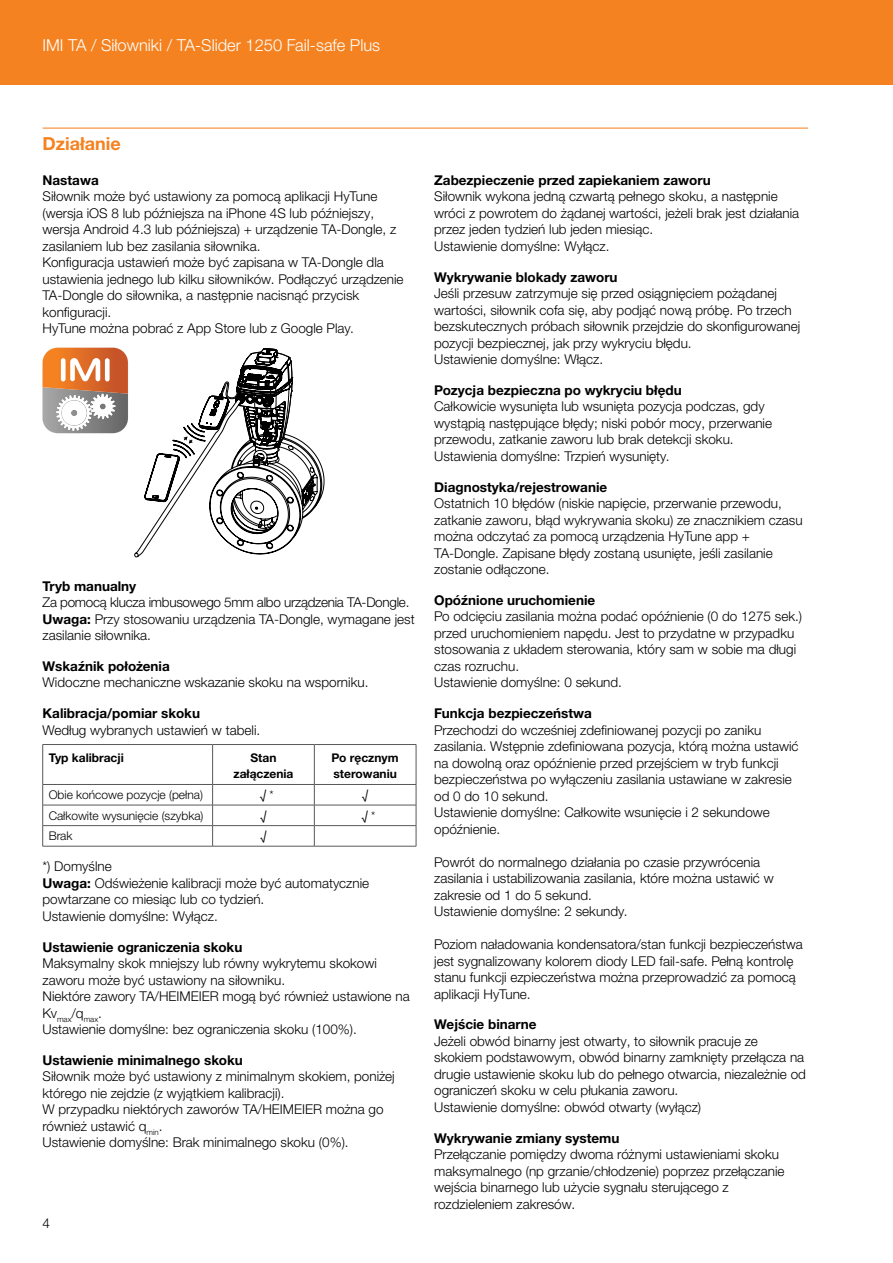
<style>
.page{position:relative;width:893px;height:1263px;background:#fff}
.page>*{position:absolute;margin:0;border:0;box-sizing:border-box;transform-origin:0 0}
.t1{font:700 18px "Helvetica Neue LTW1 G";color:#f58220}
.t2{font:300 16.5px "Helvetica Neue LTW1 G";color:#fff}
.t3{font:300 13.5px/16.5px "Helvetica Neue LTW1 G";color:#000}
.t4{font:700 13.5px "Helvetica Neue LTW1 G";color:#000}
.t5{font:300 12px "Helvetica Neue LTW1 G";color:#000}
.t6{font:700 12px/16.5px "Helvetica Neue LTW1 G";color:#000;text-align:center}
.t7{font:300 7.8px "Helvetica Neue LTW1 G";color:#000}
.s1{font-weight:700}
</style>
<div class="page">
<div style="left:0;top:0;width:893px;height:85px;background:#f58220"></div>
<hr style="left:43px;top:128px;width:765px;height:1px;background:#f58220">
<hr style="left:43px;top:744px;width:170px;height:1px;background:#58595b">
<hr style="left:42px;top:745px;width:1px;height:39px;background:#58595b">
<hr style="left:213px;top:744px;width:101px;height:1px;background:#58595b">
<hr style="left:212px;top:745px;width:1px;height:39px;background:#58595b">
<hr style="left:314px;top:744px;width:102px;height:1px;background:#58595b">
<hr style="left:314px;top:745px;width:1px;height:39px;background:#58595b">
<hr style="left:416px;top:745px;width:1px;height:39px;background:#58595b">
<hr style="left:43px;top:784px;width:170px;height:1px;background:#58595b">
<hr style="left:213px;top:784px;width:101px;height:1px;background:#58595b">
<hr style="left:314px;top:784px;width:102px;height:1px;background:#58595b">
<hr style="left:43px;top:805px;width:170px;height:1px;background:#58595b">
<hr style="left:213px;top:805px;width:101px;height:1px;background:#58595b">
<hr style="left:314px;top:805px;width:102px;height:1px;background:#58595b">
<hr style="left:43px;top:825px;width:170px;height:1px;background:#58595b">
<svg style="left:42px;top:785px;width:1px;height:61px"></svg>
<hr style="left:213px;top:825px;width:101px;height:1px;background:#58595b">
<svg style="left:212px;top:785px;width:1px;height:61px"></svg>
<hr style="left:314px;top:825px;width:102px;height:1px;background:#58595b">
<svg style="left:314px;top:785px;width:1px;height:61px"></svg>
<svg style="left:416px;top:785px;width:1px;height:61px"></svg>
<hr style="left:43px;top:846px;width:170px;height:1px;background:#58595b">
<hr style="left:213px;top:846px;width:101px;height:1px;background:#58595b">
<hr style="left:314px;top:846px;width:102px;height:1px;background:#58595b">
<svg style="left:43px;top:348px;width:85px;height:86px"></svg>
<img style="left:43px;top:387px;width:85px;height:7px">
<svg style="left:135px;top:348px;width:189px;height:209px"></svg>
<p class="t2" style="left:43px;top:35px;width:339px">IMI TA / Siłowniki / TA-Slider 1250 Fail-safe Plus</p>
<h1 class="t1" style="left:43px;top:132px;width:80px">Działanie</h1>
<p class="t4" style="left:43px;top:172px;width:58px">Nastawa</p>
<p class="t3" style="left:43px;top:188px;width:363px">Siłownik może być ustawiony za pomocą aplikacji HyTune (wersja iOS 8 lub późniejsza na iPhone 4S lub późniejszy, wersja Android 4.3 lub późniejsza) + urządzenie TA-Dongle, z zasilaniem lub bez zasilania siłownika.<br>Konfiguracja ustawień może być zapisana w TA-Dongle dla ustawienia jednego lub kilku siłowników. Podłączyć urządzenie TA-Dongle do siłownika, a następnie nacisnąć przycisk konfiguracji.<br>HyTune można pobrać z App Store lub z Google Play.</p>
<p class="t4" style="left:43px;top:577px;width:95px">Tryb manualny</p>
<p class="t3" style="left:43px;top:594px;width:374px">Za pomocą klucza imbusowego 5mm albo urządzenia TA-Dongle.<br><span class="s1">Uwaga:</span> Przy stosowaniu urządzenia TA-Dongle, wymagane jest zasilanie siłownika.</p>
<p class="t4" style="left:43px;top:658px;width:129px">Wskaźnik położenia</p>
<p class="t3" style="left:43px;top:674px;width:327px">Widoczne mechaniczne wskazanie skoku na wsporniku.</p>
<p class="t4" style="left:43px;top:705px;width:159px">Kalibracja/pomiar skoku</p>
<p class="t3" style="left:43px;top:722px;width:219px">Według wybranych ustawień w tabeli.</p>
<p class="t6" style="left:49px;top:749px;width:77px">Typ kalibracji</p>
<p class="t6" style="left:233px;top:749px;width:62px">Stan załączenia</p>
<p class="t6" style="left:332px;top:749px;width:69px;text-align:left">Po ręcznym sterowaniu</p>
<p class="t5" style="left:49px;top:787px;width:156px">Obie końcowe pozycje (pełna)</p>
<p class="t5" style="left:260px;top:787px;width:15px">√ *</p>
<p class="t5" style="left:362px;top:787px;width:8px">√</p>
<p class="t5" style="left:49px;top:808px;width:156px">Całkowite wysunięcie (szybka)</p>
<p class="t5" style="left:260px;top:808px;width:8px">√</p>
<p class="t5" style="left:362px;top:808px;width:15px">√ *</p>
<p class="t5" style="left:49px;top:828px;width:25px">Brak</p>
<p class="t5" style="left:260px;top:828px;width:8px">√</p>
<p class="t3" style="left:43px;top:858px;width:328px">*) Domyślne<br><span class="s1">Uwaga:</span> Odświeżenie kalibracji może być automatycznie powtarzane co miesiąc lub co tydzień.<br>Ustawienie domyślne: Wyłącz.</p>
<p class="t4" style="left:43px;top:938px;width:201px">Ustawienie ograniczenia skoku</p>
<p class="t3" style="left:43px;top:955px;width:369px">Maksymalny skok mniejszy lub równy wykrytemu skokowi zaworu może być ustawiony na siłowniku.<br>Niektóre zawory TA/HEIMEIER mogą być również ustawione na</p>
<p class="t7" style="left:43px;top:1014px;width:61px"><sup>Kv</sup>max<sup>/q</sup>max<sup>.</sup></p>
<p class="t3" style="left:43px;top:1021px;width:316px">Ustawienie domyślne: bez ograniczenia skoku (100%).</p>
<p class="t4" style="left:43px;top:1052px;width:202px">Ustawienie minimalnego skoku</p>
<p class="t3" style="left:43px;top:1068px;width:354px">Siłownik może być ustawiony z minimalnym skokiem, poniżej którego nie zejdzie (z wyjątkiem kalibracji).<br>W przypadku niektórych zaworów TA/HEIMEIER można go również ustawić q<sub>min</sub>.<br>Ustawienie domyślne: Brak minimalnego skoku (0%).</p>
<p class="t3" style="left:43px;top:1215px;width:9px">4</p>
<p class="t4" style="left:434px;top:172px;width:278px">Zabezpieczenie przed zapiekaniem zaworu</p>
<p class="t3" style="left:434px;top:188px;width:367px">Siłownik wykona jedną czwartą pełnego skoku, a następnie wróci z powrotem do żądanej wartości, jeżeli brak jest działania przez jeden tydzień lub jeden miesiąc.<br>Ustawienie domyślne: Wyłącz.</p>
<p class="t4" style="left:434px;top:268px;width:185px">Wykrywanie blokady zaworu</p>
<p class="t3" style="left:434px;top:285px;width:368px">Jeśli przesuw zatrzymuje się przed osiągnięciem pożądanej wartości, siłownik cofa się, aby podjąć nową próbę. Po trzech bezskutecznych próbach siłownik przejdzie do skonfigurowanej pozycji bezpiecznej, jak przy wykryciu błędu.<br>Ustawienie domyślne: Włącz.</p>
<p class="t4" style="left:434px;top:382px;width:249px">Pozycja bezpieczna po wykryciu błędu</p>
<p class="t3" style="left:434px;top:398px;width:339px">Całkowicie wysunięta lub wsunięta pozycja podczas, gdy wystąpią następujące błędy; niski pobór mocy, przerwanie przewodu, zatkanie zaworu lub brak detekcji skoku.<br>Ustawienia domyślne: Trzpień wysunięty.</p>
<p class="t4" style="left:434px;top:478px;width:175px">Diagnostyka/rejestrowanie</p>
<p class="t3" style="left:434px;top:495px;width:370px">Ostatnich 10 błędów (niskie napięcie, przerwanie przewodu, zatkanie zaworu, błąd wykrywania skoku) ze znacznikiem czasu można odczytać za pomocą urządzenia HyTune app + TA-Dongle. Zapisane błędy zostaną usunięte, jeśli zasilanie zostanie odłączone.</p>
<p class="t4" style="left:434px;top:592px;width:163px">Opóźnione uruchomienie</p>
<p class="t3" style="left:434px;top:608px;width:369px">Po odcięciu zasilania można podać opóźnienie (0 do 1275 sek.) przed uruchomieniem napędu. Jest to przydatne w przypadku stosowania z układem sterowania, który sam w sobie ma długi czas rozruchu.<br>Ustawienie domyślne: 0 sekund.</p>
<p class="t4" style="left:434px;top:705px;width:159px">Funkcja bezpieczeństwa</p>
<p class="t3" style="left:434px;top:721px;width:366px">Przechodzi do wcześniej zdefiniowanej pozycji po zaniku zasilania. Wstępnie zdefiniowana pozycja, którą można ustawić na dowolną oraz opóźnienie przed przejściem w tryb funkcji bezpieczeństwa po wyłączeniu zasilania ustawiane w zakresie od 0 do 10 sekund.<br>Ustawienie domyślne: Całkowite wsunięcie i 2 sekundowe opóźnienie.</p>
<p class="t3" style="left:434px;top:853px;width:341px">Powrót do normalnego działania po czasie przywrócenia zasilania i ustabilizowania zasilania, które można ustawić w zakresie od 1 do 5 sekund.<br>Ustawienie domyślne: 2 sekundy.</p>
<p class="t3" style="left:434px;top:936px;width:370px">Poziom naładowania kondensatora/stan funkcji bezpieczeństwa jest sygnalizowany kolorem diody LED fail-safe. Pełną kontrolę stanu funkcji ezpieczeństwa można przeprowadzić za pomocą aplikacji HyTune.</p>
<p class="t4" style="left:434px;top:1016px;width:104px">Wejście binarne</p>
<p class="t3" style="left:434px;top:1033px;width:373px">Jeżeli obwód binarny jest otwarty, to siłownik pracuje ze skokiem podstawowym, obwód binarny zamknięty przełącza na drugie ustawienie skoku lub do pełnego otwarcia, niezależnie od ograniczeń skoku w celu płukania zaworu.<br>Ustawienie domyślne: obwód otwarty (wyłącz)</p>
<p class="t4" style="left:434px;top:1129px;width:187px">Wykrywanie zmiany systemu</p>
<p class="t3" style="left:434px;top:1146px;width:352px">Przełączanie pomiędzy dwoma różnymi ustawieniami skoku maksymalnego (np grzanie/chłodzenie) poprzez przełączanie wejścia binarnego lub użycie sygnału sterującego z rozdzieleniem zakresów.</p>
</div>
